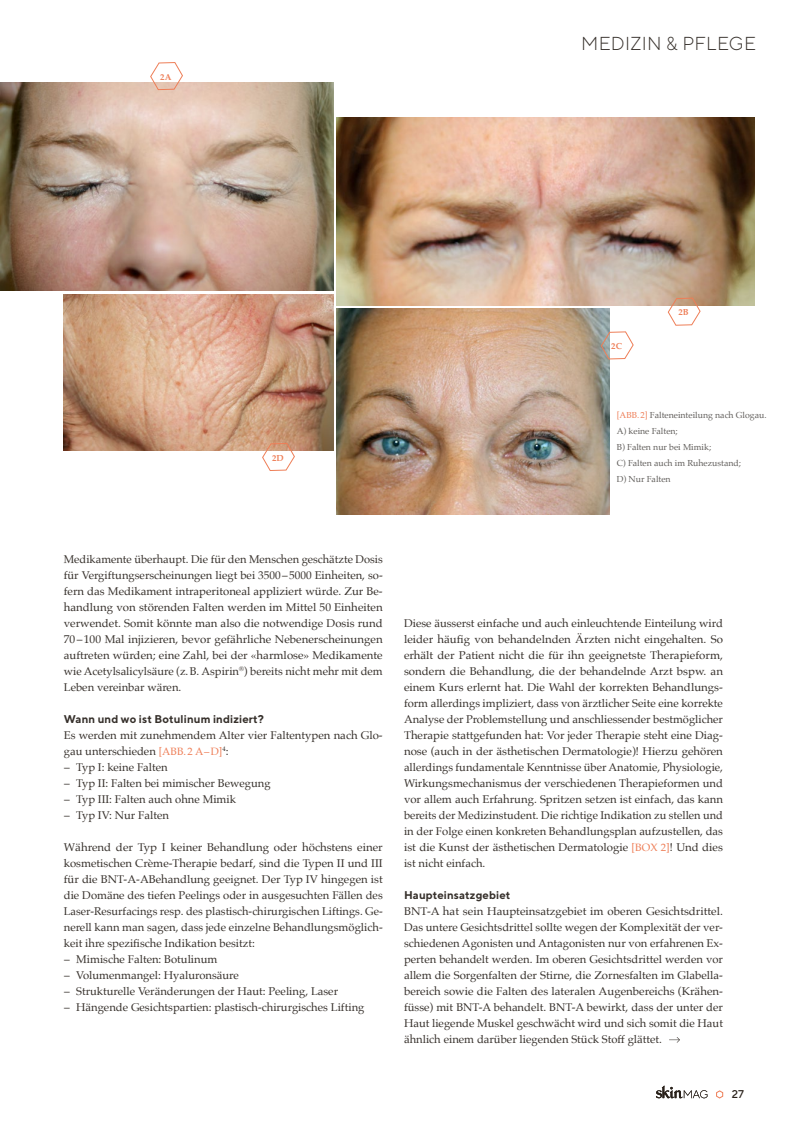
<style>
.page{position:relative;width:801px;height:1134px;background:#fff}
.page>*{position:absolute;margin:0;border:0;box-sizing:border-box;transform-origin:0 0}
.t1{font:300 18.75px "TT Norms";letter-spacing:.015em;color:#36302b}
.t2{font:11.25px/16px "Palatino";color:#36302b;text-align:justify}
.t3{font:700 11.25px "TT Norms";letter-spacing:.01em;color:#36302b}
.t4{font:500 11.25px "TT Norms";color:#29211a}
.t5{font:8.75px/16px "Palatino";color:#605d5a}
.t6{font:700 8.75px "Palatino";letter-spacing:.02em;color:#ee7e57}
.s1{color:#ee7e57}
.s2{font-size:10.62px;color:#ee7e57}
</style>
<div class="page">
<svg style="left:716px;top:1090px;width:7px;height:9px"></svg>
<svg style="left:656px;top:1086px;width:51px;height:12px"></svg>
<svg style="left:669px;top:1037px;width:11px;height:5px"></svg>
<img style="left:0;top:82px;width:333px;height:209px">
<img style="left:337px;top:117px;width:418px;height:188px">
<img style="left:64px;top:295px;width:269px;height:155px">
<img style="left:337px;top:309px;width:272px;height:205px">
<svg style="left:262px;top:443px;width:33px;height:28px"></svg>
<svg style="left:150px;top:62px;width:33px;height:28px"></svg>
<svg style="left:667px;top:297px;width:34px;height:29px"></svg>
<svg style="left:601px;top:331px;width:33px;height:29px"></svg>
<p class="t6" style="left:160px;top:69px;width:13px">2A</p>
<h1 class="t1" style="left:581px;top:32px;width:176px">MEDIZIN &amp; PFLEGE</h1>
<p class="t6" style="left:272px;top:450px;width:13px">2D</p>
<p class="t6" style="left:611px;top:339px;width:12px">2C</p>
<p class="t6" style="left:678px;top:305px;width:12px">2B</p>
<p class="t5" style="left:617px;top:407px;width:151px"><span class="s1">[ABB. 2]</span> Falteneinteilung nach Glogau.<br>A) keine Falten;<br>B) Falten nur bei Mimik;<br>C) Falten auch im Ruhezustand;<br>D) Nur Falten</p>
<p class="t2" style="left:64px;top:551px;width:320px">Medikamente überhaupt. Die für den Menschen geschätzte Dosis für Vergiftungserscheinungen liegt bei 3500–5000 Einheiten, so&shy;fern das Medikament intraperitoneal appliziert würde. Zur Be&shy;handlung von störenden Falten werden im Mittel 50 Einheiten verwendet. Somit könnte man also die notwendige Dosis rund 70 –100 Mal injizieren, bevor gefährliche Nebenerscheinungen auftreten würden; eine Zahl, bei der «harmlose» Medikamente wie Acetylsalicylsäure (z.B. Aspirin<sup>®</sup>) bereits nicht mehr mit dem Leben vereinbar wären.</p>
<p class="t3" style="left:64px;top:711px;width:202px">Wann und wo ist Botulinum indiziert?</p>
<p class="t2" style="left:64px;top:727px;width:320px">Es werden mit zunehmendem Alter vier Faltentypen nach Glo&shy;gau unterschieden <span class="s2">[ABB.2 A–D]</span><sup>4</sup>:</p>
<p class="t2" style="left:64px;top:759px;width:105px">– Typ I: keine Falten</p>
<p class="t2" style="left:64px;top:775px;width:208px">– Typ II: Falten bei mimischer Bewegung</p>
<p class="t2" style="left:64px;top:791px;width:173px">– Typ III: Falten auch ohne Mimik</p>
<p class="t2" style="left:64px;top:807px;width:106px">– Typ IV: Nur Falten</p>
<p class="t2" style="left:64px;top:839px;width:320px">Während der Typ I keiner Behandlung oder höchstens einer kosmetischen Crème-Therapie bedarf, sind die Typen II und III für die BNT-A-ABehandlung geeignet. Der Typ IV hingegen ist die Domäne des tiefen Peelings oder in ausgesuchten Fällen des Laser-Resurfacings resp. des plastisch-chirurgischen Liftings. Ge&shy;nerell kann man sagen, dass jede einzelne Behandlungsmöglich&shy;keit ihre spezifische Indikation besitzt:</p>
<p class="t2" style="left:64px;top:951px;width:155px">– Mimische Falten: Botulinum</p>
<p class="t2" style="left:64px;top:967px;width:176px">– Volumenmangel: Hyaluronsäure</p>
<p class="t2" style="left:64px;top:983px;width:275px">– Strukturelle Veränderungen der Haut: Peeling, Laser</p>
<p class="t2" style="left:64px;top:999px;width:302px">– Hängende Gesichtspartien: plastisch-chirurgisches Lifting</p>
<p class="t2" style="left:404px;top:615px;width:320px">Diese äusserst einfache und auch einleuchtende Einteilung wird leider häufig von behandelnden Ärzten nicht eingehalten. So erhält der Patient nicht die für ihn geeignetste Therapieform, sondern die Behandlung, die der behandelnde Arzt bspw. an einem Kurs erlernt hat. Die Wahl der korrekten Behandlungs&shy;form allerdings impliziert, dass von ärztlicher Seite eine korrekte Analyse der Problemstellung und anschliessender bestmöglicher Therapie stattgefunden hat: Vor jeder Therapie steht eine Diag&shy;nose (auch in der ästhetischen Dermatologie)! Hierzu gehören allerdings fundamentale Kenntnisse über Anatomie, Physiologie, Wirkungsmechanismus der verschiedenen Therapieformen und vor allem auch Erfahrung. Spritzen setzen ist einfach, das kann bereits der Medizinstudent. Die richtige Indikation zu stellen und in der Folge einen konkreten Behandlungsplan aufzustellen, das ist die Kunst der ästhetischen Dermatologie <span class="s2">[BOX 2]</span>! Und dies ist nicht einfach.</p>
<p class="t3" style="left:404px;top:887px;width:108px">Haupteinsatzgebiet</p>
<p class="t2" style="left:404px;top:903px;width:320px">BNT-A hat sein Haupteinsatzgebiet im oberen Gesichtsdrittel.<br>Das untere Gesichtsdrittel sollte wegen der Komplexität der ver&shy;schiedenen Agonisten und Antagonisten nur von erfahrenen Ex&shy;perten behandelt werden. Im oberen Gesichtsdrittel werden vor allem die Sorgenfalten der Stirne, die Zornesfalten im Glabella&shy;bereich sowie die Falten des lateralen Augenbereichs (Krähen&shy;füsse) mit BNT-A behandelt. BNT-A bewirkt, dass der unter der Haut liegende Muskel geschwächt wird und sich somit die Haut ähnlich einem darüber liegenden Stück Stoff glättet.</p>
<p class="t4" style="left:732px;top:1087px;width:14px">27</p>
</div>
